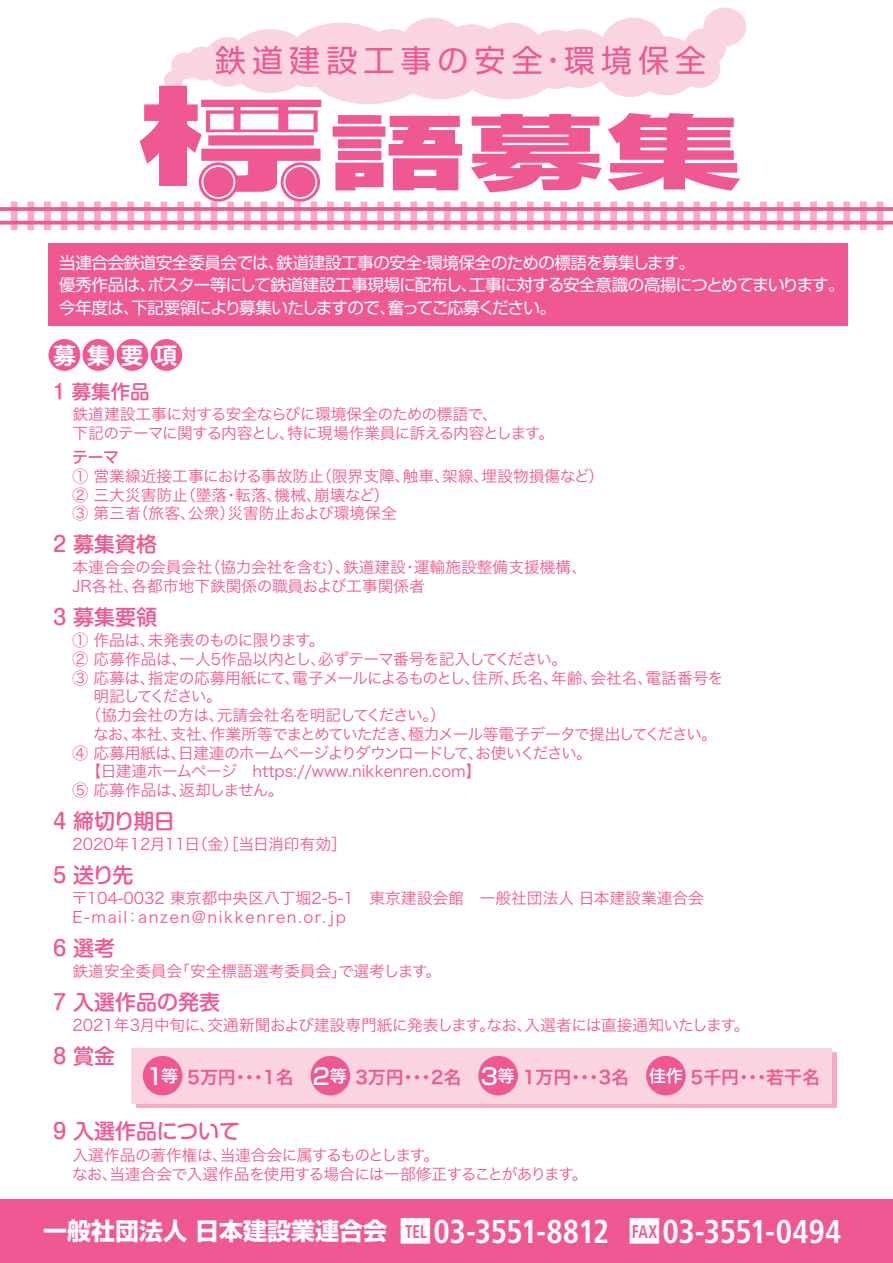
<style>
.page{position:relative;width:893px;height:1263px;background:#fff}
.page>*{position:absolute;margin:0;border:0;box-sizing:border-box;transform-origin:0 0}
.t1{font:700 condensed 33px "Frutiger LT Std";letter-spacing:-.015em;color:#fff;scale:.96 1}
.t2{font:30.9px "Shin Go Pro";letter-spacing:.2em;color:#f05893}
.t3{font:700 22.5px "Shin M Go Pro De";color:#fff}
.t4{font:500 21px "Shin M Go Pro";color:#f05893}
.t5{font:500 19.5px "Shin M Go Pro";color:#f05893}
.t6{font:18px "Hira Kaku Pro N W6";color:#f05893}
.t7{font:16.5px/22.5px "Shin Go Pro";letter-spacing:-.03em;color:#fff}
.t8{font:15.75px/18.8px "Hira Kaku Pro N W3";letter-spacing:-.04em;color:#f05893}
.t9{font:15.75px/18.8px "Hira Kaku Pro N W3";color:#f05893}
.t10{font:15.75px/18.8px "Hira Kaku Pro N W3";letter-spacing:-.02em;color:#f05893}
.t11{font:15.75px/18.8px "Hira Kaku Pro N W3";letter-spacing:-.045em;color:#f05893}
.t12{font:500 15.75px "Shin M Go Pro";color:#f05893}
.s1{font-family:"Shin Go Pro";font-weight:500;font-size:22.5px;color:#fff}
.s2{font-family:"Shin Go Pro";font-weight:500;font-size:16.5px;color:#fff}
.s3{font-family:"Shin Go Pro";font-stretch:normal;font-size:24px}
.s4{font-family:"Koz Go Pro";font-weight:400;font-stretch:normal;font-size:31.95px}
</style>
<div class="page">
<svg style="left:164px;top:8px;width:582px;height:96px;fill:#fad5e0"></svg>
<svg style="left:11px;top:202px;width:879px;height:28px"></svg>
<svg style="left:0;top:207px;width:893px;height:4px;fill:#f05d96"></svg>
<svg style="left:0;top:221px;width:893px;height:4px;fill:#f05893"></svg>
<div style="left:49px;top:243px;width:799px;height:82px;background:#f05893"></div>
<div style="left:49px;top:339px;width:31px;height:32px;background:#f05893;border-radius:50%"></div>
<div style="left:150px;top:339px;width:32px;height:32px;background:#f05893;border-radius:50%"></div>
<div style="left:116px;top:339px;width:32px;height:32px;background:#f05893;border-radius:50%"></div>
<div style="left:82px;top:339px;width:32px;height:32px;background:#f05893;border-radius:50%"></div>
<div style="left:0;top:1200px;width:893px;height:63px;background:#f05893"></div>
<svg style="left:136px;top:1053px;width:700px;height:55px;fill:#f6acc4"></svg>
<div style="left:131px;top:1048px;width:700px;height:55px;background:#fad5e0"></div>
<div style="left:143px;top:1056px;width:39px;height:39px;background:#f05893;border-radius:50%"></div>
<div style="left:311px;top:1056px;width:39px;height:39px;background:#f05893;border-radius:50%"></div>
<div style="left:478px;top:1056px;width:40px;height:39px;background:#f05893;border-radius:50%"></div>
<div style="left:646px;top:1056px;width:40px;height:39px;background:#f05893;border-radius:50%"></div>
<svg style="left:140px;top:86px;width:181px;height:106px"></svg>
<svg style="left:333px;top:115px;width:129px;height:75px"></svg>
<svg style="left:471px;top:114px;width:130px;height:78px"></svg>
<svg style="left:608px;top:113px;width:132px;height:78px"></svg>
<svg style="left:199px;top:162px;width:39px;height:40px"></svg>
<div style="left:202px;top:166px;width:32px;height:32px;background:#f05893;border-radius:50%"></div>
<div style="left:202px;top:165px;width:33px;height:34px;border:2px solid #fff;border-radius:50%"></div>
<svg style="left:281px;top:162px;width:39px;height:40px"></svg>
<div style="left:284px;top:166px;width:32px;height:32px;background:#f05893;border-radius:50%"></div>
<div style="left:284px;top:165px;width:33px;height:34px;border:2px solid #fff;border-radius:50%"></div>
<h2 class="t2" style="left:215px;top:35px;width:492px">鉄道建設工事の安全・環境保全</h2>
<p class="t7" style="left:59px;top:249px;width:787px">当連合会鉄道安全委員会では、鉄道建設工事の安全・環境保全のための標語を募集します。<br>優秀作品は、ポスター等にして鉄道建設工事現場に配布し、工事に対する安全意識の高揚につとめてまいります。今年度は、下記要領により募集いたしますので、奮ってご応募ください。</p>
<h3 class="t3" style="left:53px;top:337px;width:125px">募集要項</h3>
<p class="t5" style="left:53px;top:376px;width:98px">1 募集作品</p>
<p class="t11" style="left:73px;top:404px;width:483px">鉄道建設工事に対する安全ならびに環境保全のための標語で、<br>下記のテーマに関する内容とし、特に現場作業員に訴える内容とします。</p>
<p class="t12" style="left:72px;top:444px;width:48px">テーマ</p>
<p class="t9" style="left:73px;top:465px;width:533px">① 営業線近接工事における事故防止（限界支障、触車、架線、埋設物損傷など）<br>② 三大災害防止（墜落・転落、機械、崩壊など）<br>③ 第三者（旅客、公衆）災害防止および環境保全</p>
<h3 class="t4" style="left:53px;top:527px;width:106px">2 募集資格</h3>
<p class="t9" style="left:73px;top:557px;width:516px">本連合会の会員会社（協力会社を含む）、鉄道建設・運輸施設整備支援機構、<br>JR各社、各都市地下鉄関係の職員および工事関係者</p>
<h3 class="t4" style="left:53px;top:600px;width:106px">3 募集要領</h3>
<p class="t8" style="left:73px;top:630px;width:653px">① 作品は、未発表のものに限ります。<br>② 応募作品は、一人5作品以内とし、必ずテーマ番号を記入してください。<br>③ 応募は、指定の応募用紙にて、電子メールによるものとし、住所、氏名、年齢、会社名、電話番号を　 明記してください。<br>　 （協力会社の方は、元請会社名を明記してください。）<br>　 なお、本社、支社、作業所等でまとめていただき、極力メール等電子データで提出してください。④ 応募用紙は、日建連のホームページよりダウンロードして、お使いください。<br>　 【日建連ホームページ　https://www.nikkenren.com】　<br>⑤ 応募作品は、返却しません。</p>
<h3 class="t4" style="left:53px;top:804px;width:123px">4 締切り期日</h3>
<p class="t9" style="left:73px;top:834px;width:276px">2020年12月11日（金）［当日消印有効］</p>
<h3 class="t4" style="left:53px;top:858px;width:82px">5 送り先</h3>
<p class="t9" style="left:72px;top:888px;width:634px">〒104-0032 東京都中央区八丁堀2-5-1　東京建設会館　一般社団法人 日本建設業連合会<br>E-mail：anzen@nikkenren.or. jp</p>
<h3 class="t4" style="left:53px;top:931px;width:64px">6 選考</h3>
<p class="t9" style="left:73px;top:960px;width:370px">鉄道安全委員会「安全標語選考委員会」で選考します。</p>
<h3 class="t4" style="left:53px;top:985px;width:169px">7 入選作品の発表</h3>
<p class="t10" style="left:73px;top:1014px;width:679px">2021年3月中旬に、交通新聞および建設専門紙に発表します。なお、入選者には直接通知いたします。</p>
<h3 class="t4" style="left:53px;top:1039px;width:64px">8 賞金</h3>
<p class="t6" style="left:146px;top:1061px;width:676px"><span class="s1">1</span><span class="s2">等</span> 5万円・・・1名 <span class="s1">2</span><span class="s2">等</span> 3万円・・・2名 <span class="s1">3</span><span class="s2">等</span> 1万円・・・3名 <span class="s2">佳作</span> 5千円・・・若干名</p>
<h3 class="t4" style="left:53px;top:1114px;width:189px">9 入選作品について</h3>
<p class="t10" style="left:72px;top:1145px;width:517px">入選作品の著作権は、当連合会に属するものとします。<br>なお、当連合会で入選作品を使用する場合には一部修正することがあります。</p>
<h1 class="t1" style="left:43px;top:1212px;width:833px"><span class="s3">一般社団法人 日本建設業連合会</span> <span class="s4">■</span><sup>TEL</sup> 03-3551-8812 <span class="s4">■</span><sup>FAX</sup> 03-3551-0494</h1>
</div>
